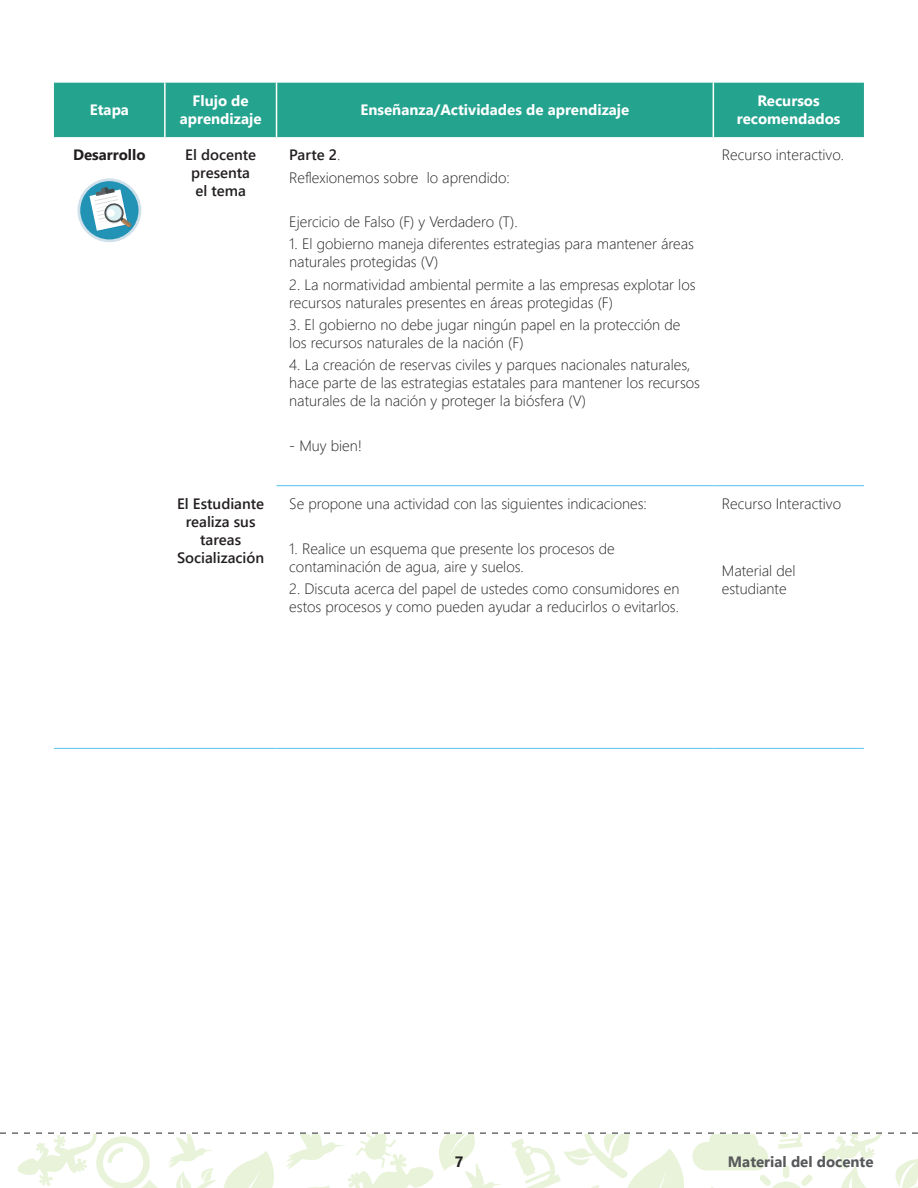
<style>
.page{position:relative;width:918px;height:1188px;background:#fff}
.page>*{position:absolute;margin:0;border:0;box-sizing:border-box;transform-origin:0 0}
.Tex_gen{font:300 15px/18px "Segoe UI";color:#231f20}
.Tex_gen-2{font:700 15px/18px "Segoe UI";color:#fff;text-align:center}
.Tex_gen-3{font:600 15px/18px "Segoe UI";color:#231f20;text-align:center}
.t1{font:700 15px "Segoe UI";color:#57585a}
.Tex_gen-4{font:700 15px "Segoe UI";color:#231f20}
.s1{font-weight:300}
</style>
<div class="page">
<svg style="left:0;top:1132px;width:918px;height:56px"></svg>
<div style="left:54px;top:83px;width:810px;height:54px;background:#24a38f"></div>
<hr style="left:164px;top:83px;width:2px;height:54px;background:#fff">
<hr style="left:276px;top:83px;width:1px;height:54px;background:#fff">
<hr style="left:713px;top:83px;width:1px;height:54px;background:#fff">
<hr style="left:277px;top:485px;width:436px;height:1px;background:#54c2ed">
<hr style="left:713px;top:485px;width:151px;height:1px;background:#54c2ed">
<hr style="left:277px;top:748px;width:436px;height:1px;background:#54c2ed">
<hr style="left:713px;top:748px;width:151px;height:1px;background:#54c2ed">
<hr style="left:54px;top:748px;width:111px;height:1px;background:#54c2ed">
<hr style="left:165px;top:748px;width:112px;height:1px;background:#54c2ed">
<svg style="left:78px;top:178px;width:63px;height:64px"></svg>
<div style="left:80px;top:181px;width:59px;height:58px;background:#2293b4;border-radius:50%"></div>
<svg style="left:90px;top:187px;width:42px;height:44px"></svg>
<p class="Tex_gen-2" style="left:90px;top:101px;width:41px">Etapa</p>
<p class="Tex_gen-2" style="left:180px;top:92px;width:83px">Flujo de aprendizaje</p>
<p class="Tex_gen-2" style="left:361px;top:101px;width:270px">Enseñanza/Actividades de aprendizaje</p>
<p class="Tex_gen-2" style="left:737px;top:92px;width:105px">Recursos recomendados</p>
<p class="Tex_gen-4" style="left:73px;top:143px;width:74px">Desarrollo</p>
<p class="Tex_gen-3" style="left:185px;top:146px;width:72px">El docente presenta el tema</p>
<p class="Tex_gen-3" style="left:289px;top:146px;width:53px">Parte 2<span class="s1">.</span></p>
<p class="Tex_gen" style="left:722px;top:145px;width:124px">Recurso interactivo.</p>
<p class="Tex_gen" style="left:289px;top:168px;width:222px">Reflexionemos sobre lo aprendido:</p>
<p class="Tex_gen" style="left:289px;top:212px;width:230px">Ejercicio de Falso (F) y Verdadero (T).</p>
<p class="Tex_gen" style="left:289px;top:234px;width:406px">1. El gobierno maneja diferentes estrategias para mantener áreas naturales protegidas (V)</p>
<p class="Tex_gen" style="left:289px;top:275px;width:408px">2. La normatividad ambiental permite a las empresas explotar los recursos naturales presentes en áreas protegidas (F)</p>
<p class="Tex_gen" style="left:289px;top:315px;width:393px">3. El gobierno no debe jugar ningún papel en la protección de los recursos naturales de la nación (F)</p>
<p class="Tex_gen" style="left:289px;top:355px;width:412px">4. La creación de reservas civiles y parques nacionales naturales, hace parte de las estrategias estatales para mantener los recursos naturales de la nación y proteger la biósfera (V)</p>
<p class="Tex_gen" style="left:289px;top:436px;width:74px">- Muy bien!</p>
<p class="Tex_gen-3" style="left:177px;top:495px;width:89px">El Estudiante</p>
<p class="Tex_gen-3" style="left:186px;top:513px;width:71px">realiza sus tareas</p>
<p class="Tex_gen-3" style="left:177px;top:549px;width:89px">Socialización</p>
<p class="Tex_gen" style="left:289px;top:494px;width:359px">Se propone una actividad con las siguientes indicaciones:</p>
<p class="Tex_gen" style="left:289px;top:539px;width:327px">1. Realice un esquema que presente los procesos de contaminación de agua, aire y suelos.</p>
<p class="Tex_gen" style="left:289px;top:579px;width:392px">2. Discuta acerca del papel de ustedes como consumidores en estos procesos y como pueden ayudar a reducirlos o evitarlos.</p>
<p class="Tex_gen" style="left:722px;top:494px;width:121px">Recurso Interactivo</p>
<p class="Tex_gen" style="left:722px;top:561px;width:75px">Material del estudiante</p>
<p class="Tex_gen-4" style="left:455px;top:1150px;width:10px">7</p>
<p class="t1" style="left:728px;top:1149px;width:147px">Material del docente</p>
</div>
